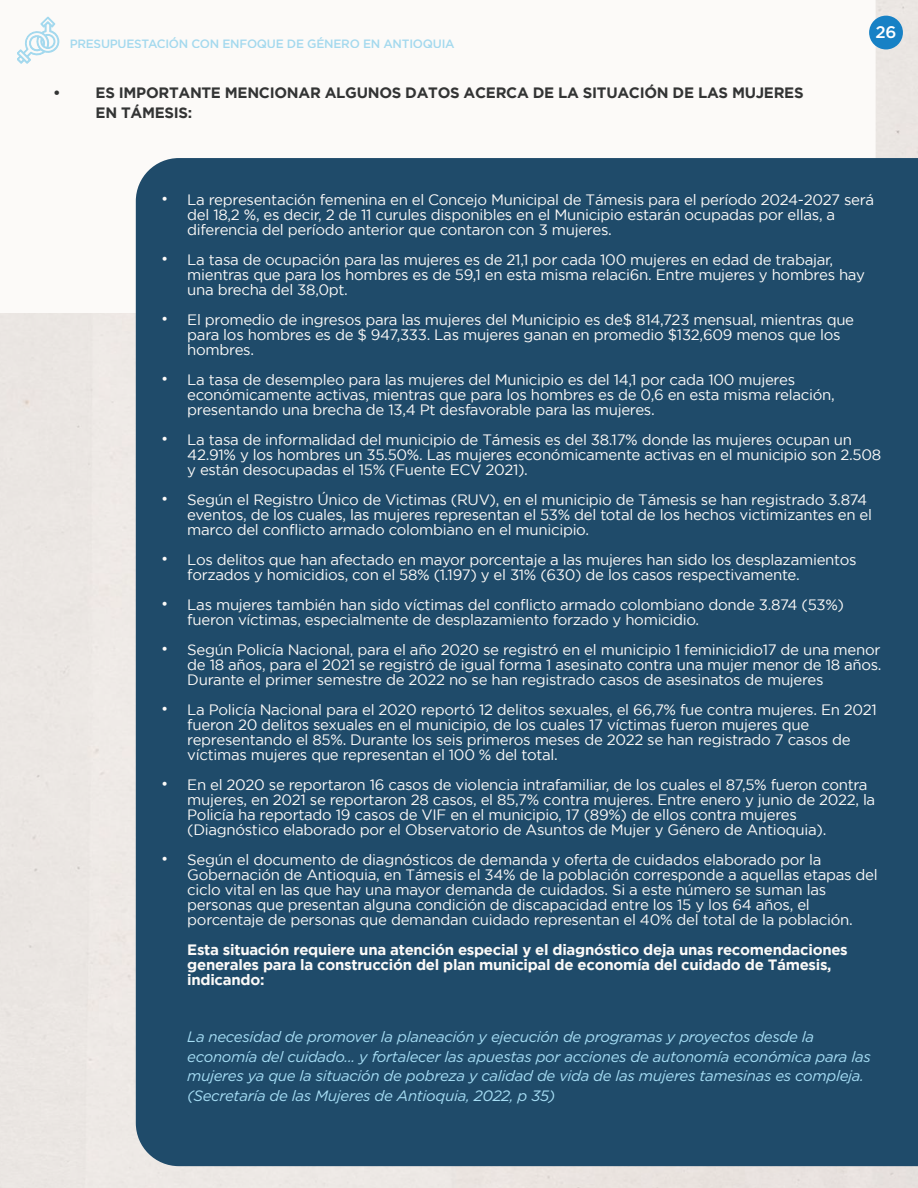
<style>
.page{position:relative;width:918px;height:1188px;background:#ebe7e3}
.page>*{position:absolute;margin:0;border:0;box-sizing:border-box;transform-origin:0 0}
.t1{font:500 16.8px "Gotham";color:#fff}
.t2{font:15px/15px "Gotham";letter-spacing:-.02em;color:#fcfaf8}
.t3{font:italic 15px/19.5px "Gotham";letter-spacing:-.02em;color:#a6def5}
.t4{font:700 15px/15px "Gotham";letter-spacing:-.02em;color:#fcfaf8}
.t5{font:700 15px/19.5px "Gotham";letter-spacing:-.02em;color:#333434}
.t6{font:500 12px "Gotham";letter-spacing:-.02em;color:#a6def5}
</style>
<div class="page">
<svg style="left:0;top:0;width:876px;height:313px"></svg>
<div style="left:136px;top:158px;width:782px;height:1008px;background:#1f4b6a"></div>
<div style="left:869px;top:16px;width:34px;height:33px;background:#1781c5;border-radius:50%"></div>
<svg style="left:17px;top:17px;width:42px;height:46px"></svg>
<p class="t6" style="left:70px;top:37px;width:387px">PRESUPUESTACIÓN CON ENFOQUE DE GÉNERO EN ANTIOQUIA</p>
<p class="t5" style="left:96px;top:83px;width:710px;text-indent:-43px">• ES IMPORTANTE MENCIONAR ALGUNOS DATOS ACERCA DE LA SITUACIÓN DE LAS MUJERES<br>EN TÁMESIS:</p>
<p class="t1" style="left:875px;top:21px;width:23px">26</p>
<p class="t2" style="left:161px;top:191px;width:9px">•</p>
<p class="t2" style="left:161px;top:251px;width:9px">•</p>
<p class="t2" style="left:161px;top:311px;width:9px">•</p>
<p class="t2" style="left:161px;top:371px;width:9px">•</p>
<p class="t2" style="left:161px;top:431px;width:9px">•</p>
<p class="t2" style="left:161px;top:491px;width:9px">•</p>
<p class="t2" style="left:161px;top:551px;width:9px">•</p>
<p class="t2" style="left:161px;top:596px;width:9px">•</p>
<p class="t2" style="left:161px;top:641px;width:9px">•</p>
<p class="t2" style="left:161px;top:701px;width:9px">•</p>
<p class="t2" style="left:161px;top:776px;width:9px">•</p>
<p class="t2" style="left:161px;top:851px;width:9px">•</p>
<p class="t2" style="left:187px;top:192px;width:688px">La representación femenina en el Concejo Municipal de Támesis para el período 2024-2027 será del 18,2 %, es decir, 2 de 11 curules disponibles en el Municipio estarán ocupadas por ellas, a diferencia del período anterior que contaron con 3 mujeres.</p>
<p class="t2" style="left:187px;top:252px;width:679px">La tasa de ocupación para las mujeres es de 21,1 por cada 100 mujeres en edad de trabajar, mientras que para los hombres es de 59,1 en esta misma relaci6n. Entre mujeres y hombres hay una brecha del 38,0pt.</p>
<p class="t2" style="left:187px;top:312px;width:668px">El promedio de ingresos para las mujeres del Municipio es de$ 814,723 mensual, mientras que para los hombres es de $ 947,333. Las mujeres ganan en promedio $132,609 menos que los hombres.</p>
<p class="t2" style="left:187px;top:372px;width:649px">La tasa de desempleo para las mujeres del Municipio es del 14,1 por cada 100 mujeres económicamente activas, mientras que para los hombres es de 0,6 en esta misma relación, presentando una brecha de 13,4 Pt desfavorable para las mujeres.</p>
<p class="t2" style="left:187px;top:432px;width:696px">La tasa de informalidad del municipio de Támesis es del 38.17% donde las mujeres ocupan un<br>42.91% y los hombres un 35.50%. Las mujeres económicamente activas en el municipio son 2.508 y están desocupadas el 15% (Fuente ECV 2021).</p>
<p class="t2" style="left:187px;top:492px;width:686px">Según el Registro Único de Victimas (RUV), en el municipio de Támesis se han registrado 3.874 eventos, de los cuales, las mujeres representan el 53% del total de los hechos victimizantes en el marco del conflicto armado colombiano en el municipio.</p>
<p class="t2" style="left:187px;top:552px;width:671px">Los delitos que han afectado en mayor porcentaje a las mujeres han sido los desplazamientos forzados y homicidios, con el 58% (1.197) y el 31% (630) de los casos respectivamente.</p>
<p class="t2" style="left:187px;top:597px;width:658px">Las mujeres también han sido víctimas del conflicto armado colombiano donde 3.874 (53%) fueron víctimas, especialmente de desplazamiento forzado y homicidio.</p>
<p class="t2" style="left:187px;top:642px;width:696px;text-align:justify">Según Policía Nacional, para el año 2020 se registró en el municipio 1 feminicidio17 de una menor de 18 años, para el 2021 se registró de igual forma 1 asesinato contra una mujer menor de 18 años.<br>Durante el primer semestre de 2022 no se han registrado casos de asesinatos de mujeres</p>
<p class="t2" style="left:187px;top:702px;width:691px">La Policía Nacional para el 2020 reportó 12 delitos sexuales, el 66,7% fue contra mujeres. En 2021 fueron 20 delitos sexuales en el municipio, de los cuales 17 víctimas fueron mujeres que representando el 85%. Durante los seis primeros meses de 2022 se han registrado 7 casos de víctimas mujeres que representan el 100 % del total.</p>
<p class="t2" style="left:187px;top:777px;width:690px">En el 2020 se reportaron 16 casos de violencia intrafamiliar, de los cuales el 87,5% fueron contra mujeres, en 2021 se reportaron 28 casos, el 85,7% contra mujeres. Entre enero y junio de 2022, la Policía ha reportado 19 casos de VIF en el municipio, 17 (89%) de ellos contra mujeres (Diagnóstico elaborado por el Observatorio de Asuntos de Mujer y Género de Antioquia).</p>
<p class="t2" style="left:187px;top:852px;width:692px">Según el documento de diagnósticos de demanda y oferta de cuidados elaborado por la Gobernación de Antioquia, en Támesis el 34% de la población corresponde a aquellas etapas del ciclo vital en las que hay una mayor demanda de cuidados. Si a este número se suman las personas que presentan alguna condición de discapacidad entre los 15 y los 64 años, el porcentaje de personas que demandan cuidado representan el 40% del total de la población.</p>
<p class="t4" style="left:187px;top:942px;width:662px">Esta situación requiere una atención especial y el diagnóstico deja unas recomendaciones generales para la construcción del plan municipal de economía del cuidado de Támesis, indicando:</p>
<p class="t3" style="left:187px;top:1027px;width:685px">La necesidad de promover la planeación y ejecución de programas y proyectos desde la economía del cuidado... y fortalecer las apuestas por acciones de autonomía económica para las mujeres ya que la situación de pobreza y calidad de vida de las mujeres tamesinas es compleja. (Secretaría de las Mujeres de Antioquia, 2022, p 35)</p>
</div>
